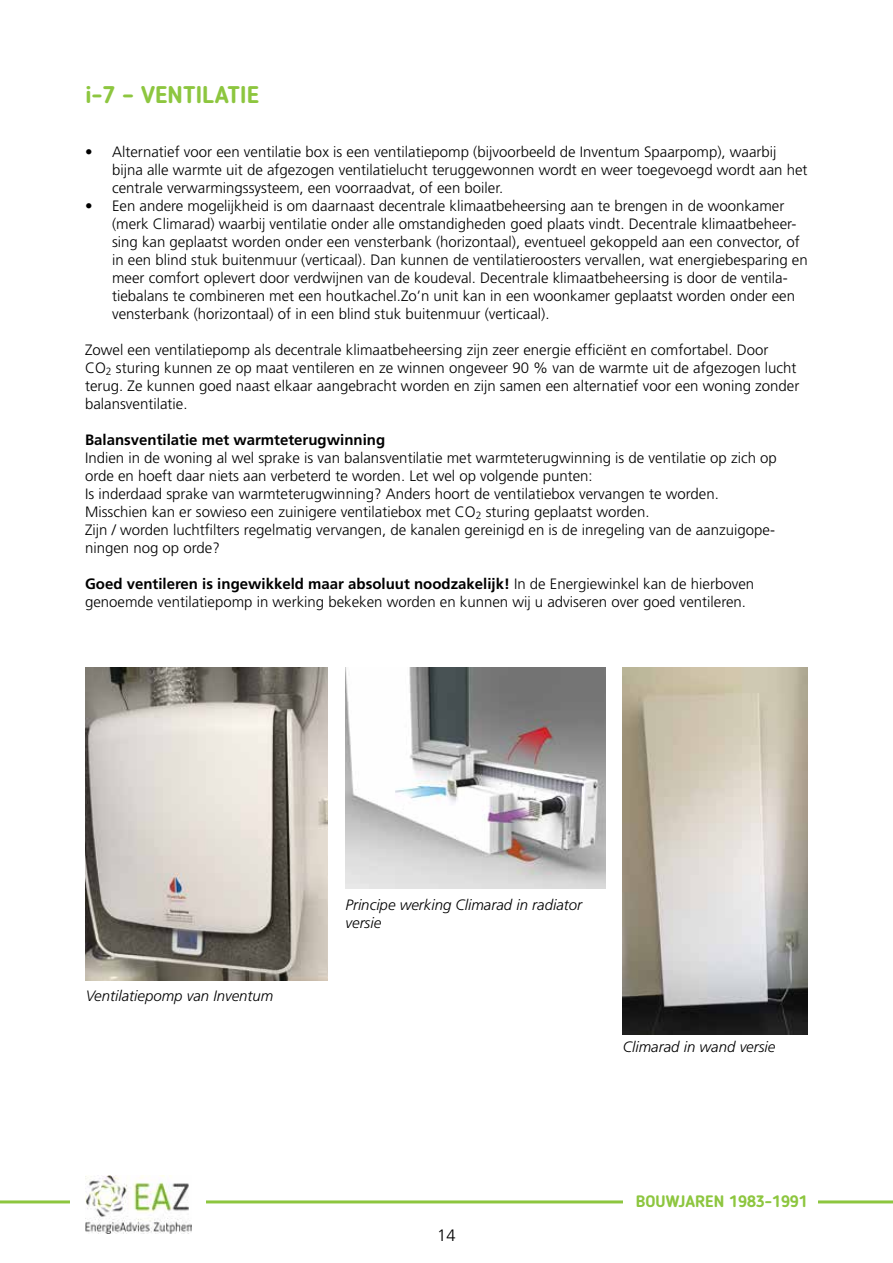
<style>
.page{position:relative;width:893px;height:1263px;background:#fff}
.page>*{position:absolute;margin:0;border:0;box-sizing:border-box;transform-origin:0 0}
.t1{font:700 24px "Blogger Sans";letter-spacing:.005em;color:#8dc63f}
.t2{font:700 16.5px "Blogger Sans";color:#8dc63f}
.t3{font:300 16.5px "Frutiger";color:#000}
.t4{font:300 15px/18px "Frutiger";color:#000}
.t5{font:italic 300 15px/18px "Frutiger";color:#000}
.t6{font:700 15px "Frutiger";color:#000}
.s1{font-weight:700}
</style>
<div class="page">
<hr style="left:0;top:1200px;width:893px;height:3px;background:#8dc63f">
<div style="left:70px;top:1173px;width:135px;height:59px;background:#fff"></div>
<div style="left:623px;top:1187px;width:194px;height:30px;background:#fff"></div>
<img style="left:85px;top:1175px;width:107px;height:59px">
<img style="left:623px;top:668px;width:185px;height:367px">
<img style="left:85px;top:668px;width:242px;height:312px">
<img style="left:345px;top:668px;width:261px;height:221px">
<h1 class="t1" style="left:85px;top:80px;width:175px">i-7 – VENTILATIE</h1>
<p class="t4" style="left:112px;top:143px;width:697px;text-indent:-27px">• Alternatief voor een ventilatie box is een ventilatiepomp (bijvoorbeeld de Inventum Spaarpomp), waarbij bijna alle warmte uit de afgezogen ventilatielucht teruggewonnen wordt en weer toegevoegd wordt aan het centrale verwarmingssysteem, een voorraadvat, of een boiler.</p>
<p class="t4" style="left:112px;top:197px;width:697px;text-indent:-27px">• Een andere mogelijkheid is om daarnaast decentrale klimaatbeheersing aan te brengen in de woonkamer (merk Climarad) waarbij ventilatie onder alle omstandigheden goed plaats vindt. Decentrale klimaatbeheer&shy;sing kan geplaatst worden onder een vensterbank (horizontaal), eventueel gekoppeld aan een convector, of in een blind stuk buitenmuur (verticaal). Dan kunnen de ventilatieroosters vervallen, wat energiebesparing en meer comfort oplevert door verdwijnen van de koudeval. Decentrale klimaatbeheersing is door de ventila&shy;tiebalans te combineren met een houtkachel.Zo’n unit kan in een woonkamer geplaatst worden onder een vensterbank (horizontaal) of in een blind stuk buitenmuur (verticaal).</p>
<p class="t4" style="left:85px;top:341px;width:716px">Zowel een ventilatiepomp als decentrale klimaatbeheersing zijn zeer energie efficiënt en comfortabel. Door<br>CO<sub>2</sub> sturing kunnen ze op maat ventileren en ze winnen ongeveer 90 % van de warmte uit de afgezogen lucht terug. Ze kunnen goed naast elkaar aangebracht worden en zijn samen een alternatief voor een woning zonder balansventilatie.</p>
<p class="t6" style="left:85px;top:431px;width:302px">Balansventilatie met warmteterugwinning</p>
<p class="t4" style="left:85px;top:449px;width:693px">Indien in de woning al wel sprake is van balansventilatie met warmteterugwinning is de ventilatie op zich op orde en hoeft daar niets aan verbeterd te worden. Let wel op volgende punten:<br>Is inderdaad sprake van warmteterugwinning? Anders hoort de ventilatiebox vervangen te worden.<br>Misschien kan er sowieso een zuinigere ventilatiebox met CO<sub>2</sub> sturing geplaatst worden.<br>Zijn / worden luchtfilters regelmatig vervangen, de kanalen gereinigd en is de inregeling van de aanzuigope&shy;ningen nog op orde?</p>
<p class="t4" style="left:85px;top:575px;width:671px"><span class="s1">Goed ventileren is ingewikkeld maar absoluut noodzakelijk!</span> In de Energiewinkel kan de hierboven genoemde ventilatiepomp in werking bekeken worden en kunnen wij u adviseren over goed ventileren.</p>
<p class="t5" style="left:86px;top:987px;width:189px">Ventilatiepomp van Inventum</p>
<p class="t5" style="left:345px;top:896px;width:238px">Principe werking Climarad in radiator versie</p>
<p class="t5" style="left:623px;top:1038px;width:154px">Climarad in wand versie</p>
<p class="t3" style="left:437px;top:1226px;width:20px">14</p>
<p class="t2" style="left:636px;top:1191px;width:174px">BOUWJAREN 1983-1991</p>
</div>
